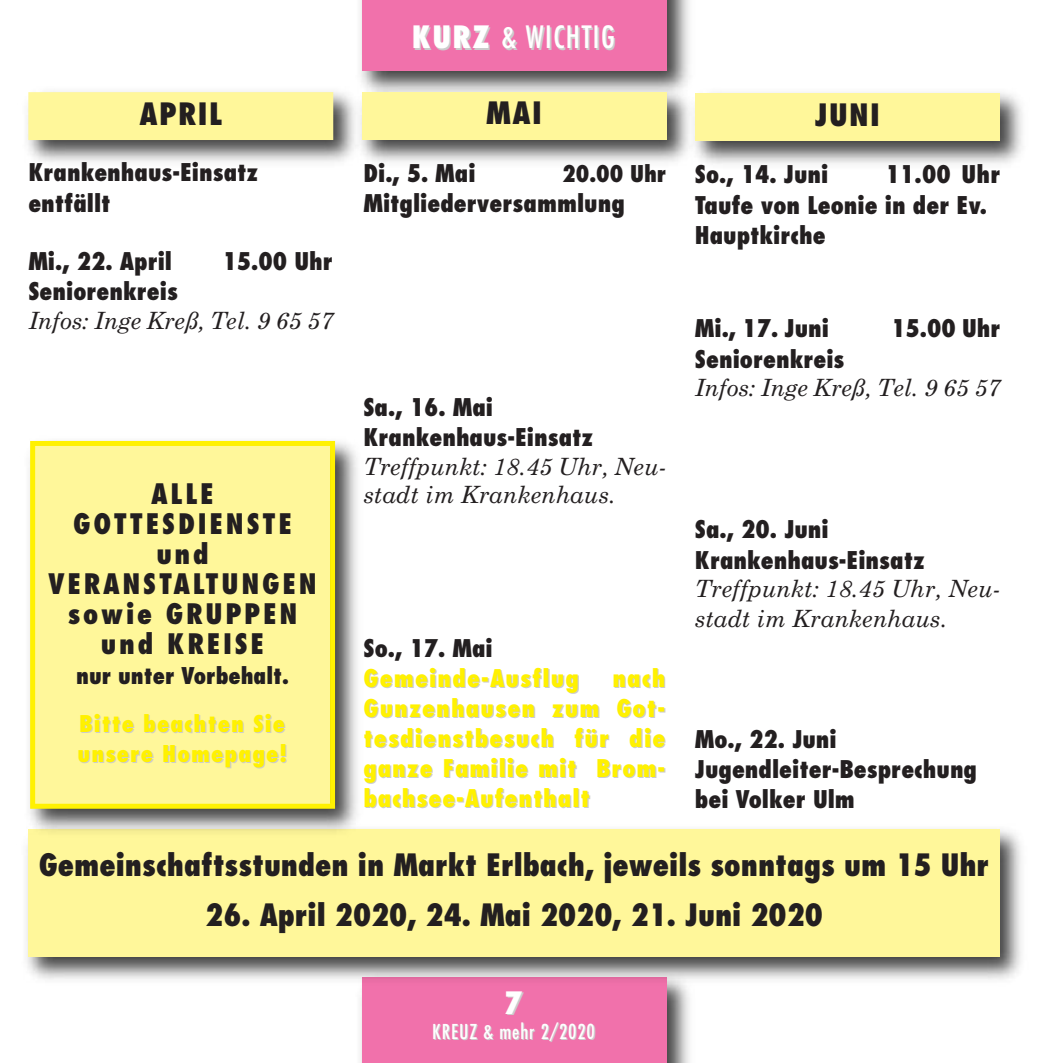
<style>
.page{position:relative;width:1053px;height:1063px;background:#fff}
.page>*{position:absolute;margin:0;border:0;box-sizing:border-box;transform-origin:0 0}
.t1{font:30px "Fujiyama Extra Bold Plain";color:#231f20}
.t2{font:30px "Fujiyama Plain";letter-spacing:.05em;color:#fff}
.t3{font:30px "Fujiyama Extra Bold Plain";color:#fff}
.t4{font:27.5px/30px "Fujiyama Extra Bold Plain";letter-spacing:.1em;color:#231f20;text-align:center}
.t5{font:23.75px/30.2px "Fujiyama Extra Bold Plain";color:#231f20}
.t6{font:italic 23.75px/28.5px "Century Schoolbook";color:#231f20}
.t7{font:23.75px/30.2px "Fujiyama Extra Bold Plain";letter-spacing:.04em;color:#fff101;text-align:justify}
.t8{font:22.5px/30px "Fujiyama Extra Bold Plain";letter-spacing:.05em;color:#fff101}
.t9{font:22.5px "Fujiyama Extra Bold Plain";color:#231f20}
.t10{font:20px "Fujiyama Plain";letter-spacing:.05em;color:#fff}
.s1{font-family:"Fujiyama Extra Bold Plain"}
</style>
<div class="page">
<img style="left:360px;top:990px;width:330px;height:73px">
<div style="left:361px;top:977px;width:305px;height:86px;background:#f171ab"></div>
<img style="left:360px;top:0;width:330px;height:82px">
<div style="left:361px;top:0;width:305px;height:71px;background:#f171ab"></div>
<img style="left:365px;top:82px;width:322px;height:80px">
<div style="left:361px;top:92px;width:305px;height:48px;background:#fff79a"></div>
<img style="left:684px;top:83px;width:339px;height:81px">
<div style="left:694px;top:93px;width:305px;height:48px;background:#fff79a"></div>
<img style="left:26px;top:829px;width:996px;height:161px">
<div style="left:28px;top:829px;width:971px;height:128px;background:#fff79a"></div>
<img style="left:27px;top:82px;width:338px;height:80px">
<div style="left:28px;top:92px;width:305px;height:48px;background:#fff79a"></div>
<img style="left:26px;top:440px;width:332px;height:402px">
<div style="left:35px;top:446px;width:295px;height:358px;background:#fff79a"></div>
<div style="left:30px;top:441px;width:305px;height:368px;border:5px solid #fff101"></div>
<p class="t1" style="left:139px;top:97px;width:84px">APRIL</p>
<p class="t5" style="left:28px;top:158px;width:231px">Krankenhaus-Einsatz entfällt</p>
<p class="t5" style="left:28px;top:247px;width:145px">Mi., 22. April</p>
<p class="t5" style="left:222px;top:247px;width:112px">15.00 Uhr</p>
<p class="t5" style="left:28px;top:277px;width:151px">Seniorenkreis</p>
<p class="t6" style="left:28px;top:306px;width:306px">Infos: Inge Kreß, Tel. 9 65 57</p>
<p class="t4" style="left:48px;top:480px;width:270px">ALLE<br>GOTTESDIENSTE und<br>VERANSTALTUNGEN sowie GRUPPEN und KREISE</p>
<p class="t9" style="left:76px;top:664px;width:214px">nur unter Vorbehalt.</p>
<p class="t8" style="left:77px;top:709px;width:210px">Bitte beachten Sie unsere Homepage!</p>
<p class="t2" style="left:412px;top:21px;width:204px"><span class="s1">KURZ</span> &amp; WICHTIG</p>
<p class="t1" style="left:486px;top:97px;width:57px">MAI</p>
<p class="t1" style="left:814px;top:98px;width:67px">JUNI</p>
<p class="t5" style="left:363px;top:159px;width:114px">Di., 5. Mai</p>
<p class="t9" style="left:562px;top:161px;width:106px">20.00 Uhr</p>
<p class="t5" style="left:363px;top:189px;width:263px">Mitgliederversammlung</p>
<p class="t5" style="left:363px;top:393px;width:231px">Sa., 16. Mai<br>Krankenhaus-Einsatz</p>
<p class="t6" style="left:363px;top:452px;width:304px">Treffpunkt: 18.45 Uhr, Neu&shy;stadt im Krankenhaus.</p>
<p class="t5" style="left:363px;top:633px;width:131px">So., 17. Mai</p>
<p class="t7" style="left:363px;top:663px;width:217px">Gemeinde-Ausflug</p>
<p class="t7" style="left:363px;top:663px;width:303px;text-indent:249px">nach Gunzenhausen zum Got&shy;tesdienstbesuch für die ganze Familie mit Brom&shy;bachsee-Aufenthalt</p>
<p class="t5" style="left:694px;top:160px;width:135px">So., 14. Juni</p>
<p class="t5" style="left:694px;top:160px;width:307px;text-indent:190px">11.00 Uhr<br>Taufe von Leonie in der Ev.<br>Hauptkirche</p>
<p class="t5" style="left:694px;top:314px;width:135px">Mi., 17. Juni</p>
<p class="t5" style="left:891px;top:314px;width:111px">15.00 Uhr</p>
<p class="t5" style="left:694px;top:344px;width:151px">Seniorenkreis</p>
<p class="t6" style="left:694px;top:374px;width:307px">Infos: Inge Kreß, Tel. 9 65 57</p>
<p class="t5" style="left:694px;top:515px;width:231px">Sa., 20. Juni<br>Krankenhaus-Einsatz</p>
<p class="t6" style="left:694px;top:574px;width:307px;line-height:30.2px">Treffpunkt: 18.45 Uhr, Neu&shy;stadt im Krankenhaus.</p>
<p class="t5" style="left:694px;top:724px;width:284px">Mo., 22. Juni<br>Jugendleiter-Besprechung bei Volker Ulm</p>
<p class="t1" style="left:39px;top:848px;width:951px">Gemeinschaftsstunden in Markt Erlbach, jeweils sonntags um 15 Uhr</p>
<p class="t1" style="left:205px;top:898px;width:619px">26. April 2020, 24. Mai 2020, 21. Juni 2020</p>
<p class="t3" style="left:504px;top:986px;width:20px">7</p>
<p class="t10" style="left:432px;top:1020px;width:164px">KREUZ &amp; mehr 2/2020</p>
</div>
